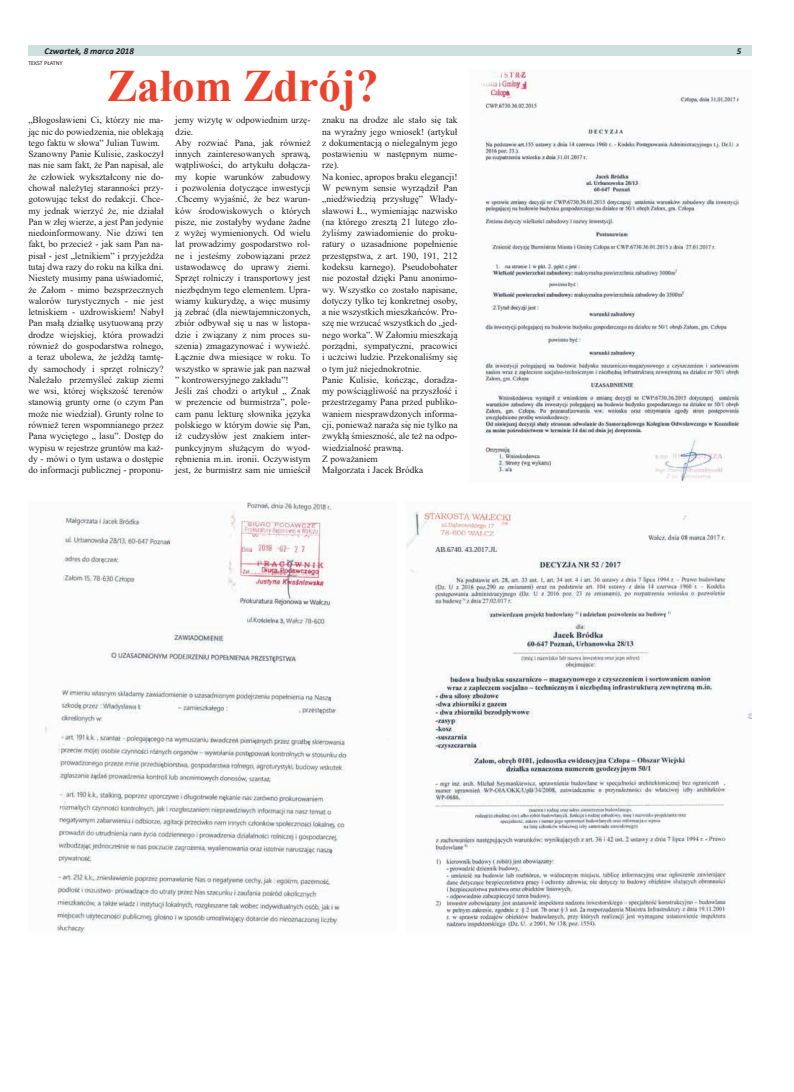
<style>
.page{position:relative;width:794px;height:1092px;background:#fff}
.page>*{position:absolute;margin:0;border:0;box-sizing:border-box;transform-origin:0 0}
.t1{font:700 45px "Times New Roman";color:#eb422b}
.t2{font:9.4px/11.3px "Times New Roman";color:#231f20}
.t3{font:italic 700 9px "Calibri";color:#231f20}
.t4{font:6px "Calibri";color:#231f20}
</style>
<div class="page">
<div style="left:28px;top:45px;width:723px;height:11px;background:#cfe1df"></div>
<img style="left:407px;top:511px;width:344px;height:417px">
<img style="left:45px;top:501px;width:306px;height:432px">
<img style="left:481px;top:69px;width:259px;height:413px">
<p class="t3" style="left:45px;top:44px;width:91px">Czwartek, 8 marca 2018</p>
<p class="t3" style="left:736px;top:44px;width:6px">5</p>
<h1 class="t1" style="left:107px;top:54px;width:273px">Załom Zdrój?</h1>
<p class="t2" style="left:28px;top:114px;width:137px">„Błogosławieni Ci, którzy nie ma&shy;jąc nic do powiedzenia, nie oblekają tego faktu w słowa” Julian Tuwim.<br>Szanowny Panie Kulisie, zaskoczył nas nie sam fakt, że Pan napisał, ale że człowiek wykształcony nie do&shy;chował należytej staranności przy&shy;gotowując tekst do redakcji. Chce&shy;my jednak wierzyć że, nie działał Pan w złej wierze, a jest Pan jedynie niedoinformowany. Nie dziwi ten fakt, bo przecież - jak sam Pan na&shy;pisał - jest „letnikiem” i przyjeżdża tutaj dwa razy do roku na kilka dni.<br>Niestety musimy pana uświadomić, że Załom - mimo bezsprzecznych walorów turystycznych - nie jest letniskiem - uzdrowiskiem! Nabył Pan małą działkę usytuowaną przy drodze wiejskiej, która prowadzi również do gospodarstwa rolnego, a teraz ubolewa, że jeżdżą tamtę&shy;dy samochody i sprzęt rolniczy?<br>Należało przemyśleć zakup ziemi we wsi, której większość terenów stanowią grunty orne (o czym Pan może nie wiedział). Grunty rolne to również teren wspomnianego przez Pana wyciętego „ lasu”. Dostęp do wypisu w rejestrze gruntów ma każ&shy;dy - mówi o tym ustawa o dostępie do informacji publicznej - proponu-</p>
<p class="t2" style="left:175px;top:114px;width:137px">jemy wizytę w odpowiednim urzę&shy;dzie.<br>Aby rozwiać Pana, jak również innych zainteresowanych sprawą, wątpliwości, do artykułu dołącza&shy;my kopie warunków zabudowy i pozwolenia dotyczące inwestycji .Chcemy wyjaśnić, że bez warun&shy;ków środowiskowych o których pisze, nie zostałyby wydane żadne z wyżej wymienionych. Od wielu lat prowadzimy gospodarstwo rol&shy;ne i jesteśmy zobowiązani przez ustawodawcę do uprawy ziemi.<br>Sprzęt rolniczy i transportowy jest niezbędnym tego elementem. Upra&shy;wiamy kukurydzę, a więc musimy ją zebrać (dla niewtajemniczonych, zbiór odbywał się u nas w listopa&shy;dzie i związany z nim proces su&shy;szenia) zmagazynować i wywieźć.<br>Łącznie dwa miesiące w roku. To wszystko w sprawie jak pan nazwał ” kontrowersyjnego zakładu”!<br>Jeśli zaś chodzi o artykuł „ Znak w prezencie od burmistrza”, pole&shy;cam panu lekturę słownika języka polskiego w którym dowie się Pan, iż cudzysłów jest znakiem inter&shy;punkcyjnym służącym do wyod&shy;rębnienia m.in. ironii. Oczywistym jest, że burmistrz sam nie umieścił</p>
<p class="t2" style="left:322px;top:114px;width:137px">znaku na drodze ale stało się tak na wyraźny jego wniosek! (artykuł z dokumentacją o nielegalnym jego postawieniu w następnym nume&shy;rze).<br>Na koniec, apropos braku elegancji!<br>W pewnym sensie wyrządził Pan „niedźwiedzią przysługę” Włady&shy;sławowi Ł., wymieniając nazwisko (na którego zresztą 21 lutego zło&shy;żyliśmy zawiadomienie do proku&shy;ratury o uzasadnione popełnienie przestępstwa, z art. 190, 191, 212 kodeksu karnego). Pseudobohater nie pozostał dzięki Panu anonimo&shy;wy. Wszystko co zostało napisane, dotyczy tylko tej konkretnej osoby, a nie wszystkich mieszkańców. Pro&shy;szę nie wrzucać wszystkich do „jed&shy;nego worka”. W Załomiu mieszkają porządni, sympatyczni, pracowici i uczciwi ludzie. Przekonaliśmy się o tym już niejednokrotnie.<br>Panie Kulisie, kończąc, doradza&shy;my powściągliwość na przyszłość i przestrzegamy Pana przed publiko&shy;waniem niesprawdzonych informa&shy;cji, ponieważ naraża się nie tylko na zwykłą śmieszność, ale też na odpo&shy;wiedzialność prawną.<br>Z poważaniem<br>Małgorzata i Jacek Bródka</p>
<p class="t4" style="left:28px;top:59px;width:36px">TEKST PŁATNY</p>
</div>
